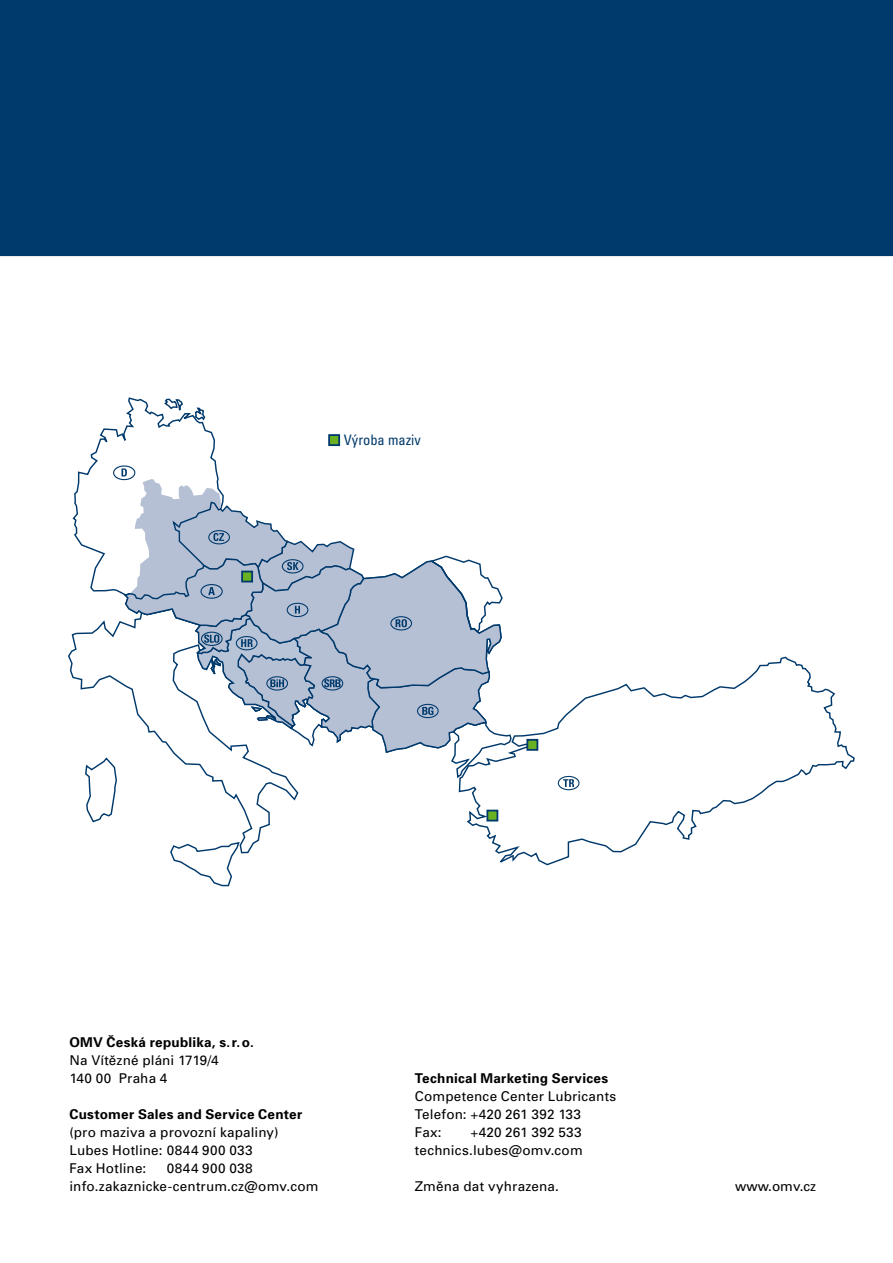
<style>
.page{position:relative;width:893px;height:1263px;background:#fff}
.page>*{position:absolute;margin:0;border:0;box-sizing:border-box;transform-origin:0 0}
.t1{font:condensed 14.4px "Univers";color:#00396b}
.t2{font:13.5px/18px "Univers CE";letter-spacing:.015em;color:#000}
.t3{font:700 13.5px "Univers CE";letter-spacing:.02em;color:#000}
</style>
<div class="page">
<div style="left:0;top:0;width:893px;height:255px;background:#00396b"></div>
<svg style="left:468px;top:656px;width:387px;height:210px"></svg>
<svg style="left:68px;top:634px;width:202px;height:220px"></svg>
<svg style="left:169px;top:841px;width:71px;height:46px"></svg>
<div style="left:527px;top:740px;width:10px;height:10px;background:#6ab023"></div>
<div style="left:526px;top:739px;width:12px;height:12px;border:2px solid #00396b"></div>
<svg style="left:558px;top:776px;width:21px;height:14px"></svg>
<svg style="left:72px;top:397px;width:440px;height:426px"></svg>
<hr style="left:0;top:254px;width:893px;height:2px;background:#00396b">
<p class="t1" style="left:344px;top:431px;width:79px">Výroba maziv</p>
<p class="t3" style="left:69px;top:1034px;width:186px">OMV Česká republika, s.r.o.</p>
<p class="t2" style="left:69px;top:1051px;width:151px">Na Vítězné pláni 1719/4<br>140 00 Praha 4</p>
<p class="t3" style="left:69px;top:1106px;width:234px">Customer Sales and Service Center</p>
<p class="t2" style="left:69px;top:1123px;width:211px">(pro maziva a provozní kapaliny)<br>Lubes Hotline: 0844 900 033<br>Fax Hotline:</p>
<p class="t2" style="left:69px;top:1159px;width:251px;text-indent:97px">0844 900 038 info.zakaznicke-centrum.cz@omv.com</p>
<p class="t3" style="left:415px;top:1070px;width:195px">Technical Marketing Services</p>
<p class="t2" style="left:415px;top:1087px;width:203px">Competence Center Lubricants<br>Telefon: +420 261 392 133<br>Fax:</p>
<p class="t2" style="left:415px;top:1123px;width:169px;text-align:right">+420 261 392 533 technics.lubes@omv.com</p>
<p class="t2" style="left:415px;top:1177px;width:146px">Změna dat vyhrazena.</p>
<p class="t2" style="left:735px;top:1177px;width:83px">www.omv.cz</p>
</div>
